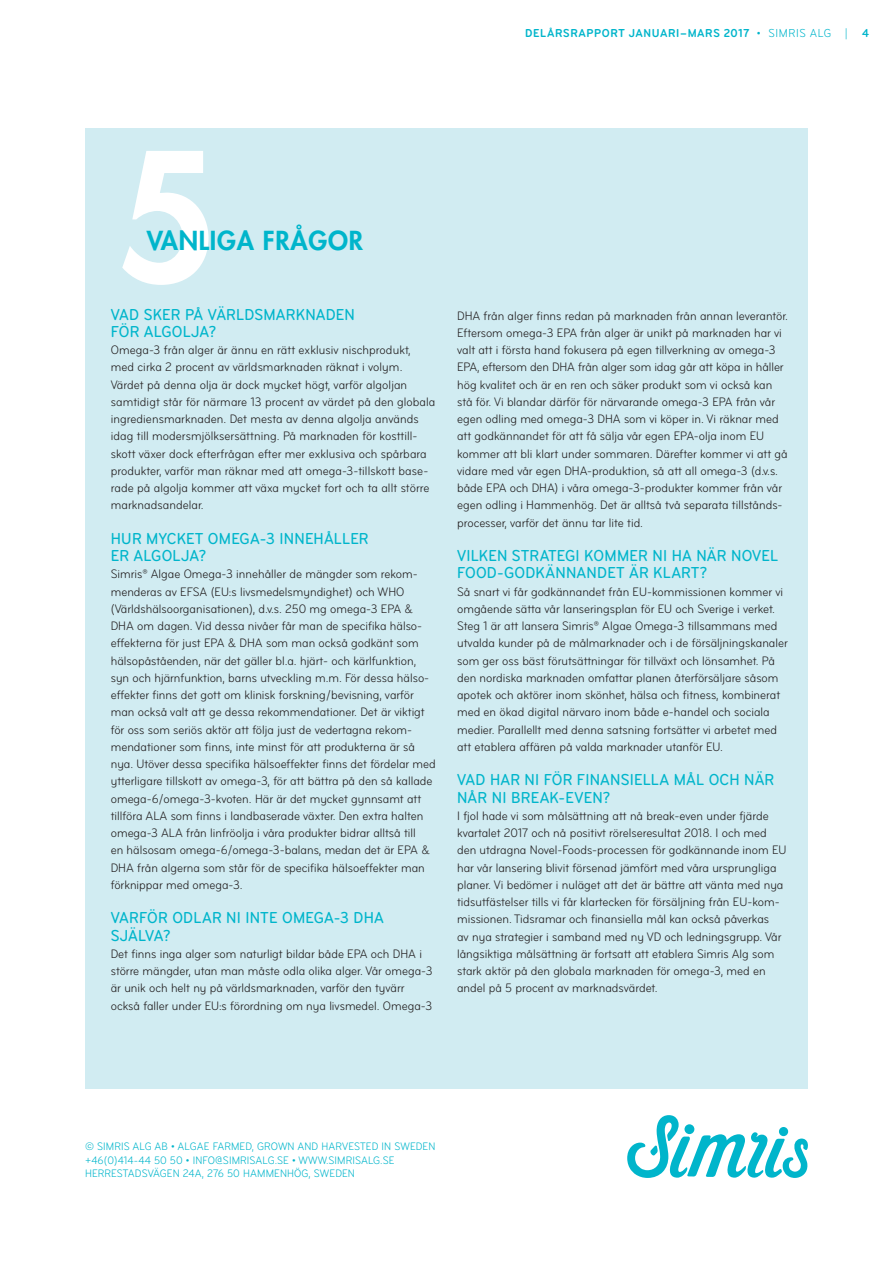
<style>
.page{position:relative;width:893px;height:1263px;background:#fff}
.page>*{position:absolute;margin:0;border:0;box-sizing:border-box;transform-origin:0 0}
.Stor_mellanrubrik_Fu{font:800 25.5px "Futura Std";letter-spacing:.03em;color:#00b5cb}
.brödtext_9_5_13{font:500 condensed 16.5px/17.2px "Bryant";letter-spacing:.01em;color:#00b5cb}
.brödtext_9_5_13-2{font:condensed 12.75px/17.2px "Bryant";color:#231f20}
.t1{font:700 condensed 12px "Bryant";letter-spacing:.055em;color:#00b5cb}
.brödtext_9_5_13-3{font:condensed 11.25px "Bryant";letter-spacing:.01em;color:#00b5cb}
.s1{font-weight:400}
</style>
<div class="page">
<div style="left:85px;top:128px;width:723px;height:960px;background:#d1ecf2"></div>
<svg style="left:122px;top:151px;width:86px;height:134px"></svg>
<svg style="left:627px;top:1115px;width:181px;height:63px"></svg>
<p class="t1" style="left:525px;top:25px;width:346px">DELÅRSRAPPORT JANUARI–MARS 2017 <span class="s1">• SIMRIS ALG |</span> 4</p>
<p class="Stor_mellanrubrik_Fu" style="left:147px;top:225px;width:218px">VANLIGA FRÅGOR</p>
<p class="brödtext_9_5_13" style="left:111px;top:306px;width:246px">VAD SKER PÅ VÄRLDSMARKNADEN<br>FÖR ALGOLJA?</p>
<p class="brödtext_9_5_13-2" style="left:111px;top:341px;width:326px">Omega-3 från alger är ännu en rätt exklusiv nischprodukt, med cirka 2 procent av världsmarknaden räknat i volym.<br>Värdet på denna olja är dock mycket högt, varför algoljan samtidigt står för närmare 13 procent av värdet på den globala ingrediensmarknaden. Det mesta av denna algolja används idag till modersmjölksersättning. På marknaden för kosttill&shy;skott växer dock efterfrågan efter mer exklusiva och spårbara produkter, varför man räknar med att omega-3-tillskott base&shy;rade på algolja kommer att växa mycket fort och ta allt större marknadsandelar.</p>
<p class="brödtext_9_5_13" style="left:111px;top:530px;width:259px">HUR MYCKET OMEGA-3 INNEHÅLLER<br>ER ALGOLJA?</p>
<p class="brödtext_9_5_13-2" style="left:111px;top:566px;width:327px">Simris® Algae Omega-3 innehåller de mängder som rekom&shy;menderas av EFSA (EU:s livsmedelsmyndighet) och WHO (Världshälsoorganisationen), d.v.s. 250 mg omega-3 EPA &amp; DHA om dagen. Vid dessa nivåer får man de specifika hälso&shy;effekterna för just EPA &amp; DHA som man också godkänt som hälsopåståenden, när det gäller bl.a. hjärt- och kärlfunktion, syn och hjärnfunktion, barns utveckling m.m. För dessa hälso&shy;effekter finns det gott om klinisk forskning/bevisning, varför man också valt att ge dessa rekommendationer. Det är viktigt för oss som seriös aktör att följa just de vedertagna rekom&shy;mendationer som finns, inte minst för att produkterna är så nya. Utöver dessa specifika hälsoeffekter finns det fördelar med ytterligare tillskott av omega-3, för att bättra på den så kallade omega-6/omega-3-kvoten. Här är det mycket gynnsamt att tillföra ALA som finns i landbaserade växter. Den extra halten omega-3 ALA från linfröolja i våra produkter bidrar alltså till<br>en hälsosam omega-6/omega-3-balans, medan det är EPA &amp; DHA från algerna som står för de specifika hälsoeffekter man förknippar med omega-3.</p>
<p class="brödtext_9_5_13" style="left:111px;top:909px;width:275px">VARFÖR ODLAR NI INTE OMEGA-3 DHA</p>
<p class="brödtext_9_5_13" style="left:111px;top:927px;width:61px">SJÄLVA?</p>
<p class="brödtext_9_5_13-2" style="left:111px;top:945px;width:323px">Det finns inga alger som naturligt bildar både EPA och DHA i större mängder, utan man måste odla olika alger. Vår omega-3 är unik och helt ny på världsmarknaden, varför den tyvärr också faller under EU:s förordning om nya livsmedel. Omega-3</p>
<p class="brödtext_9_5_13-2" style="left:457px;top:307px;width:332px">DHA från alger finns redan på marknaden från annan leverantör.<br>Eftersom omega-3 EPA från alger är unikt på marknaden har vi valt att i första hand fokusera på egen tillverkning av omega-3<br>EPA, eftersom den DHA från alger som idag går att köpa in håller hög kvalitet och är en ren och säker produkt som vi också kan stå för. Vi blandar därför för närvarande omega-3 EPA från vår egen odling med omega-3 DHA som vi köper in. Vi räknar med att godkännandet för att få sälja vår egen EPA-olja inom EU kommer att bli klart under sommaren. Därefter kommer vi att gå vidare med vår egen DHA-produktion, så att all omega-3 (d.v.s. både EPA och DHA) i våra omega-3-produkter kommer från vår egen odling i Hammenhög. Det är alltså två separata tillstånds&shy;processer, varför det ännu tar lite tid.</p>
<p class="brödtext_9_5_13" style="left:457px;top:547px;width:323px">VILKEN STRATEGI KOMMER NI HA NÄR NOVEL<br>FOOD-GODKÄNNANDET ÄR KLART?</p>
<p class="brödtext_9_5_13-2" style="left:457px;top:583px;width:332px">Så snart vi får godkännandet från EU-kommissionen kommer vi omgående sätta vår lanseringsplan för EU och Sverige i verket.<br>Steg 1 är att lansera Simris® Algae Omega-3 tillsammans med utvalda kunder på de målmarknader och i de försäljningskanaler som ger oss bäst förutsättningar för tillväxt och lönsamhet. På den nordiska marknaden omfattar planen återförsäljare såsom apotek och aktörer inom skönhet, hälsa och fitness, kombinerat med en ökad digital närvaro inom både e-handel och sociala medier. Parallellt med denna satsning fortsätter vi arbetet med att etablera affären på valda marknader utanför EU.</p>
<p class="brödtext_9_5_13" style="left:457px;top:771px;width:319px">VAD HAR NI FÖR FINANSIELLA MÅL OCH NÄR<br>NÅR NI BREAK-EVEN?</p>
<p class="brödtext_9_5_13-2" style="left:457px;top:807px;width:331px">I fjol hade vi som målsättning att nå break-even under fjärde kvartalet 2017 och nå positivt rörelseresultat 2018. I och med den utdragna Novel-Foods-processen för godkännande inom EU har vår lansering blivit försenad jämfört med våra ursprungliga planer. Vi bedömer i nuläget att det är bättre att vänta med nya tidsutfästelser tills vi får klartecken för försäljning från EU-kom&shy;missionen. Tidsramar och finansiella mål kan också påverkas<br>av nya strategier i samband med ny VD och ledningsgrupp. Vår långsiktiga målsättning är fortsatt att etablera Simris Alg som stark aktör på den globala marknaden för omega-3, med en andel på 5 procent av marknadsvärdet.</p>
<p class="brödtext_9_5_13-3" style="left:85px;top:1140px;width:352px">© SIMRIS ALG AB • ALGAE FARMED, GROWN AND HARVESTED IN SWEDEN</p>
<p class="brödtext_9_5_13-3" style="left:85px;top:1153px;width:311px">+46(0)414-44 50 50 • INFO@SIMRISALG.SE • WWW.SIMRISALG.SE</p>
<p class="brödtext_9_5_13-3" style="left:85px;top:1167px;width:271px">HERRESTADSVÄGEN 24A, 276 50 HAMMENHÖG, SWEDEN</p>
</div>
